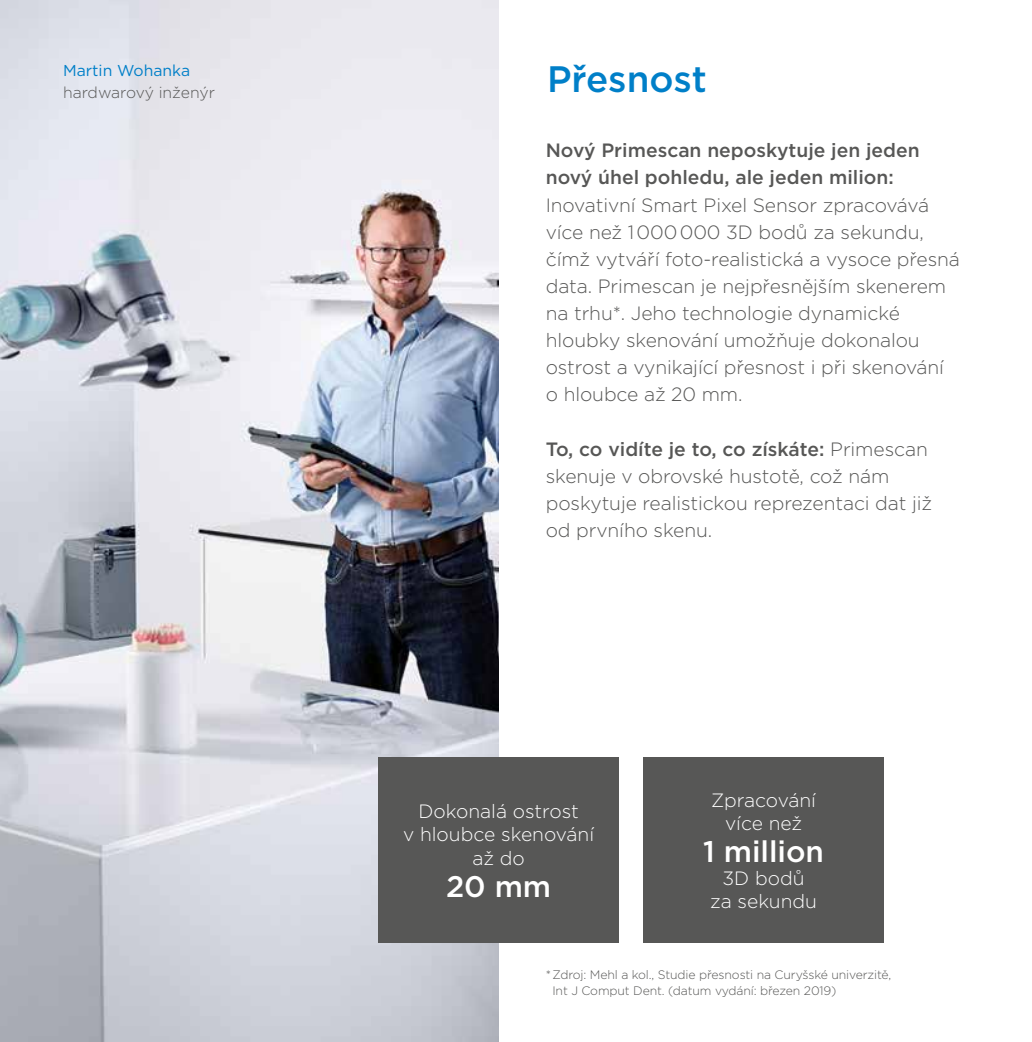
<style>
.page{position:relative;width:1032px;height:1042px;background:#fff}
.page>*{position:absolute;margin:0;border:0;box-sizing:border-box;transform-origin:0 0}
.t1{font:500 36.75px "Gotham";color:#007fc8}
.t2{font:500 29.75px "Gotham";color:#fff}
.t3{font:300 19.25px/27.1px "Gotham";letter-spacing:-.005em;color:#575756}
.t4{font:300 19.25px/23.1px "Gotham";color:#fff;text-align:center}
.t5{font:500 19.25px/27.1px "Gotham";color:#575756}
.t6{font:300 15.75px "Gotham";color:#575756}
.t7{font:15.75px "Gotham";color:#007fc8}
.t8{font:300 12.25px/15.8px "Gotham";letter-spacing:-.01em;color:#575756}
.s1{font-weight:500}
</style>
<div class="page">
<img style="left:0;top:0;width:499px;height:1042px">
<div style="left:643px;top:757px;width:240px;height:186px;background:#575756"></div>
<div style="left:379px;top:757px;width:240px;height:186px;background:#575756"></div>
<p class="t7" style="left:63px;top:60px;width:129px">Martin Wohanka</p>
<p class="t6" style="left:63px;top:83px;width:153px">hardwarový inženýr</p>
<h1 class="t1" style="left:547px;top:55px;width:161px">Přesnost</h1>
<p class="t5" style="left:546px;top:137px;width:375px">Nový Primescan neposkytuje jen jeden nový úhel pohledu, ale jeden milion:</p>
<p class="t3" style="left:546px;top:191px;width:416px">Inovativní Smart Pixel Sensor zpracovává více než 1 000 000 3D bodů za sekundu, čímž vytváří foto-realistická a vysoce přesná data. Primescan je nejpřesnějším skenerem na trhu*. Jeho technologie dynamické hloubky skenování umožňuje dokonalou ostrost a vynikající přesnost i při skenování o hloubce až 20 mm.</p>
<p class="t3" style="left:546px;top:435px;width:388px"><span class="s1">To, co vidíte je to, co získáte:</span> Primescan skenuje v obrovské hustotě, což nám poskytuje realistickou reprezentaci dat již od prvního skenu.</p>
<p class="t4" style="left:403px;top:799px;width:193px">Dokonalá ostrost<br>v hloubce skenování až do</p>
<h2 class="t2" style="left:446px;top:867px;width:107px">20 mm</h2>
<p class="t4" style="left:711px;top:788px;width:107px">Zpracování více než</p>
<h2 class="t2" style="left:703px;top:832px;width:122px">1 million</h2>
<p class="t4" style="left:710px;top:866px;width:108px">3D bodů za sekundu</p>
<p class="t8" style="left:552px;top:966px;width:340px;text-indent:-7px">* Zdroj: Mehl a kol., Studie přesnosti na Curyšské univerzitě,<br>Int J Comput Dent. (datum vydání: březen 2019)</p>
</div>
